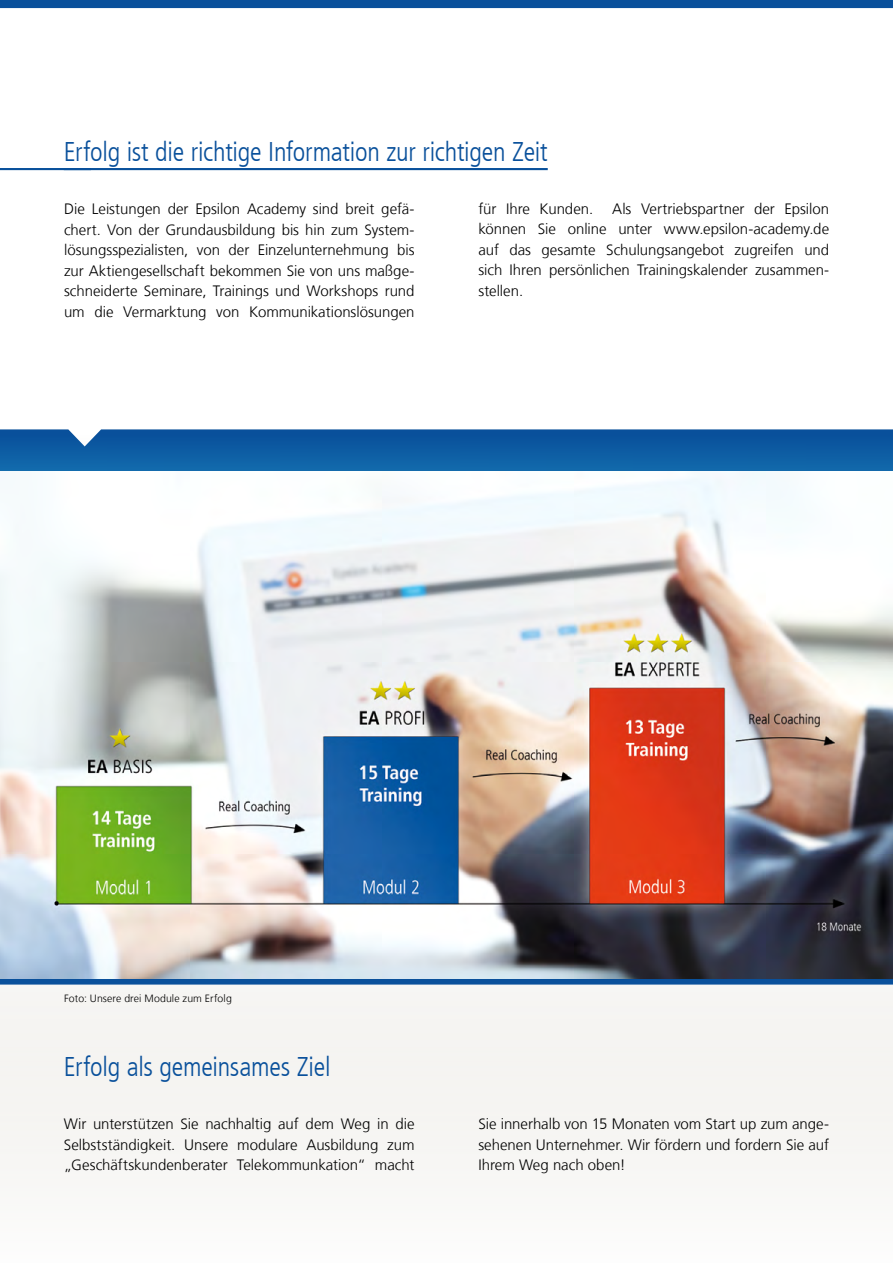
<style>
.page{position:relative;width:893px;height:1263px;background:#fff}
.page>*{position:absolute;margin:0;border:0;box-sizing:border-box;transform-origin:0 0}
.t1{font:300 condensed 27px "Frutiger LT";letter-spacing:-.01em;color:#09509b}
.t2{font:300 15px/20.5px "Frutiger LT";letter-spacing:-.005em;color:#000;text-align:justify}
.t3{font:300 10.5px "Frutiger LT";letter-spacing:.01em;color:#000}
</style>
<div class="page">
<div style="left:0;top:984px;width:893px;height:185px;background:#f5f4f2"></div>
<div style="left:0;top:978px;width:893px;height:6px;background:#09509b"></div>
<svg style="left:0;top:429px;width:893px;height:43px;background:#1662a6"></svg>
<div style="left:0;top:0;width:893px;height:8px;background:#09509b"></div>
<hr style="left:0;top:168px;width:91px;height:2px;background:#09509b">
<img style="left:0;top:472px;width:893px;height:506px">
<hr style="left:64px;top:168px;width:484px;height:2px;background:#09509b">
<h1 class="t1" style="left:64px;top:136px;width:485px">Erfolg ist die richtige Information zur richtigen Zeit</h1>
<p class="t2" style="left:64px;top:199px;width:352px">Die Leistungen der Epsilon Academy sind breit gefä&shy;chert. Von der Grundausbildung bis hin zum System&shy;lösungsspezialisten, von der Einzelunternehmung bis zur Aktiengesellschaft bekommen Sie von uns maßge&shy;schneiderte Seminare, Trainings und Workshops rund um die Vermarktung von Kommunikationslösungen</p>
<p class="t2" style="left:478px;top:198px;width:116px">für Ihre Kunden.</p>
<p class="t2" style="left:478px;top:198px;width:352px;text-indent:134px">Als Vertriebspartner der Epsilon können Sie online unter www.epsilon-academy.de auf das gesamte Schulungsangebot zugreifen und sich Ihren persönlichen Trainingskalender zusammen&shy;stellen.</p>
<p class="t3" style="left:64px;top:992px;width:169px">Foto: Unsere drei Module zum Erfolg</p>
<h1 class="t1" style="left:64px;top:1051px;width:268px">Erfolg als gemeinsames Ziel</h1>
<p class="t2" style="left:64px;top:1114px;width:352px">Wir unterstützen Sie nachhaltig auf dem Weg in die Selbstständigkeit. Unsere modulare Ausbildung zum „Geschäftskundenberater Telekommunkation“ macht</p>
<p class="t2" style="left:478px;top:1114px;width:352px">Sie innerhalb von 15 Monaten vom Start up zum ange&shy;sehenen Unternehmer. Wir fördern und fordern Sie auf Ihrem Weg nach oben!</p>
</div>
